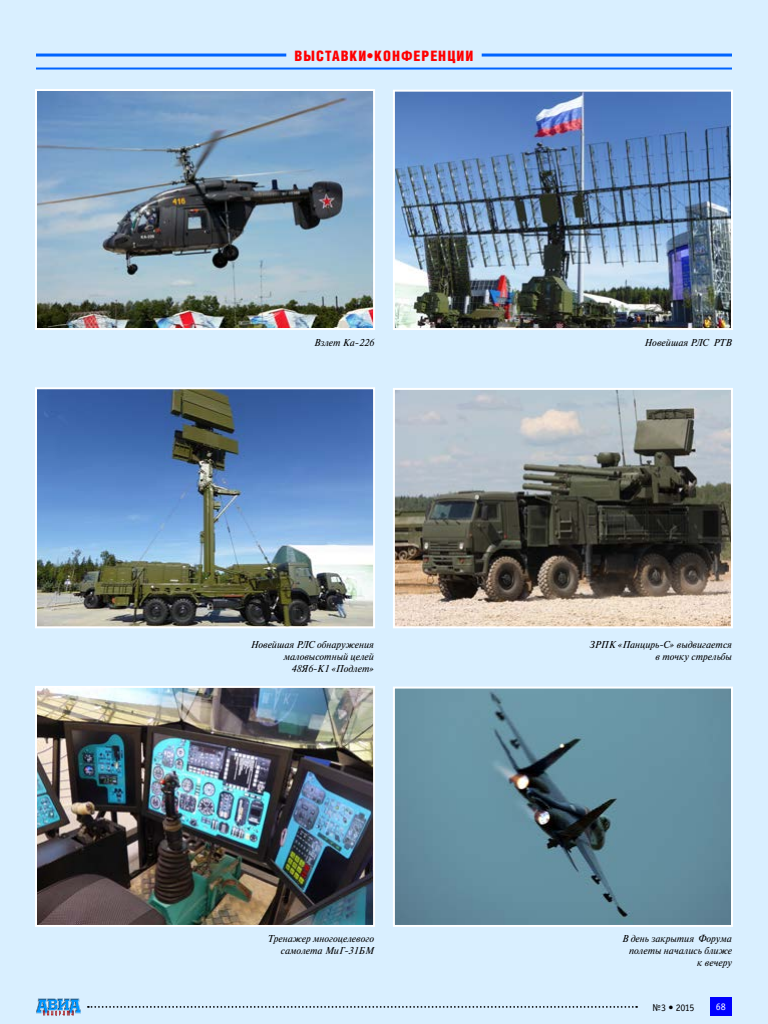
<style>
.page{position:relative;width:768px;height:1024px;background:#d9efff}
.page>*{position:absolute;margin:0;border:0;box-sizing:border-box;transform-origin:0 0}
.t1{font:14.4px "Helios Cond Black C";letter-spacing:.07em;color:#f00}
.t2{font:italic 10px/12px "Newton C";color:#000;text-align:right}
.t3{font:10px "Officina Sans Book C";color:#000}
.t4{font:10px "Officina Sans Book C";color:#fff}
</style>
<div class="page">
<hr style="left:482px;top:54px;width:250px;height:3px;background:#0064ff">
<hr style="left:36px;top:54px;width:250px;height:3px;background:#0064ff">
<hr style="left:36px;top:68px;width:696px;height:2px;background:#0064ff">
<img style="left:38px;top:92px;width:334px;height:235px">
<div style="left:35px;top:89px;width:340px;height:241px;border:2px solid #fff"></div>
<img style="left:38px;top:390px;width:334px;height:235px">
<div style="left:35px;top:387px;width:340px;height:241px;border:2px solid #fff"></div>
<img style="left:38px;top:689px;width:334px;height:235px">
<div style="left:35px;top:686px;width:340px;height:241px;border:2px solid #fff"></div>
<img style="left:396px;top:93px;width:334px;height:234px">
<div style="left:393px;top:90px;width:340px;height:240px;border:2px solid #fff"></div>
<img style="left:396px;top:391px;width:334px;height:234px">
<div style="left:393px;top:388px;width:340px;height:240px;border:2px solid #fff"></div>
<img style="left:396px;top:690px;width:334px;height:234px">
<div style="left:393px;top:687px;width:340px;height:240px;border:2px solid #fff"></div>
<svg style="left:36px;top:999px;width:45px;height:17px"></svg>
<svg style="left:88px;top:1006px;width:549px;height:2px"></svg>
<div style="left:710px;top:997px;width:22px;height:19px;background:#00f"></div>
<h1 class="t1" style="left:295px;top:48px;width:180px">ВЫСТАВКИ•КОНФЕРЕНЦИИ</h1>
<p class="t2" style="left:314px;top:337px;width:61px">Взлет Ка-226</p>
<p class="t2" style="left:645px;top:337px;width:89px">Новейшая РЛС РТВ</p>
<p class="t2" style="left:251px;top:639px;width:125px">Новейшая РЛС обнаружения маловысотный целей<br>48Я6-К1 «Подлет»</p>
<p class="t2" style="left:268px;top:933px;width:108px">Тренажер многоцелевого самолета МиГ-31БМ</p>
<p class="t2" style="left:589px;top:639px;width:144px">ЗРПК «Панцирь-С» выдвигается в точку стрельбы</p>
<p class="t2" style="left:622px;top:933px;width:111px">В день закрытия Форума полеты начались ближе к вечеру</p>
<p class="t3" style="left:653px;top:1002px;width:43px">№3 • 2015</p>
<p class="t4" style="left:716px;top:1001px;width:12px">68</p>
</div>
